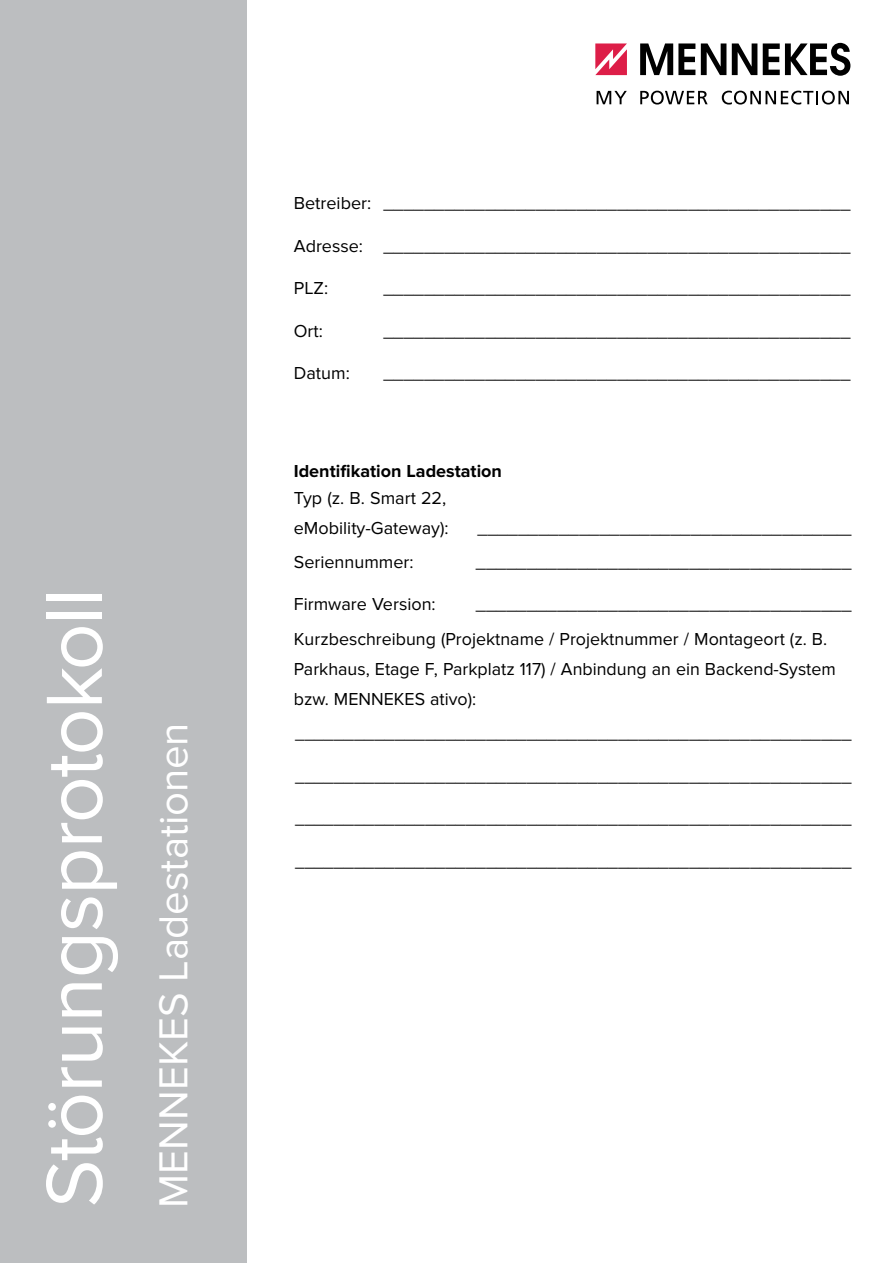
<style>
.page{position:relative;width:893px;height:1263px;background:#fff}
.page>*{position:absolute;margin:0;border:0;box-sizing:border-box;transform-origin:0 0}
.t1{font:82.5px "Proxima Nova";letter-spacing:-.015em;color:#fff}
.t2{font:42px "Proxima Nova";letter-spacing:-.005em;color:#fff}
.t3{font:18px/30px "Proxima Nova";color:#000}
.t4{font:18px "Proxima Nova";color:#000;scale:.93 1}
.t5{font:700 18px "Proxima Nova";color:#000}
</style>
<div class="page">
<svg style="left:597px;top:91px;width:30px;height:13px"></svg>
<svg style="left:640px;top:91px;width:68px;height:14px"></svg>
<svg style="left:722px;top:91px;width:127px;height:14px"></svg>
<svg style="left:595px;top:43px;width:32px;height:32px"></svg>
<svg style="left:640px;top:43px;width:55px;height:32px"></svg>
<svg style="left:701px;top:43px;width:25px;height:32px"></svg>
<svg style="left:732px;top:43px;width:25px;height:32px"></svg>
<svg style="left:763px;top:43px;width:87px;height:33px"></svg>
<div style="left:0;top:0;width:247px;height:1263px;background:#bcbec0"></div>
<h1 class="t1" style="left:27px;top:1208px;width:621px;rotate:-90deg">Störungsprotokoll</h1>
<h2 class="t2" style="left:149px;top:1208px;width:486px;rotate:-90deg">MENNEKES Ladestationen</h2>
<p class="t3" style="left:294px;top:189px;width:558px">Betreiber: ______________________________________________</p>
<p class="t3" style="left:294px;top:231px;width:558px">Adresse: ______________________________________________</p>
<p class="t3" style="left:294px;top:274px;width:36px">PLZ:</p>
<p class="t3" style="left:383px;top:274px;width:468px">______________________________________________</p>
<p class="t3" style="left:294px;top:316px;width:31px">Ort:</p>
<p class="t3" style="left:383px;top:316px;width:468px">______________________________________________</p>
<p class="t3" style="left:294px;top:359px;width:57px">Datum:</p>
<p class="t3" style="left:383px;top:359px;width:468px">______________________________________________</p>
<p class="t5" style="left:294px;top:461px;width:210px">Identifikation Ladestation</p>
<p class="t3" style="left:294px;top:483px;width:156px">Typ (z. B. Smart 22, eMobility-Gateway):</p>
<p class="t3" style="left:477px;top:513px;width:376px">____________________________________</p>
<p class="t3" style="left:294px;top:548px;width:121px">Seriennummer:</p>
<p class="t3" style="left:476px;top:548px;width:377px">_____________________________________</p>
<p class="t3" style="left:294px;top:590px;width:143px">Firmware Version:</p>
<p class="t3" style="left:294px;top:588px;width:559px;line-height:34.3px;text-indent:182px">_____________________________________<br>Kurzbeschreibung (Projektname / Projektnummer / Montageort (z. B.</p>
<p class="t3" style="left:294px;top:654px;width:544px">Parkhaus, Etage F, Parkplatz 117) / Anbindung an ein Backend-System bzw. MENNEKES ativo):</p>
<p class="t4" style="left:295px;top:723px;width:600px">_______________________________________________________</p>
<p class="t4" style="left:295px;top:765px;width:600px">_______________________________________________________</p>
<p class="t4" style="left:295px;top:808px;width:600px">_______________________________________________________</p>
<p class="t4" style="left:295px;top:850px;width:600px">_______________________________________________________</p>
</div>
